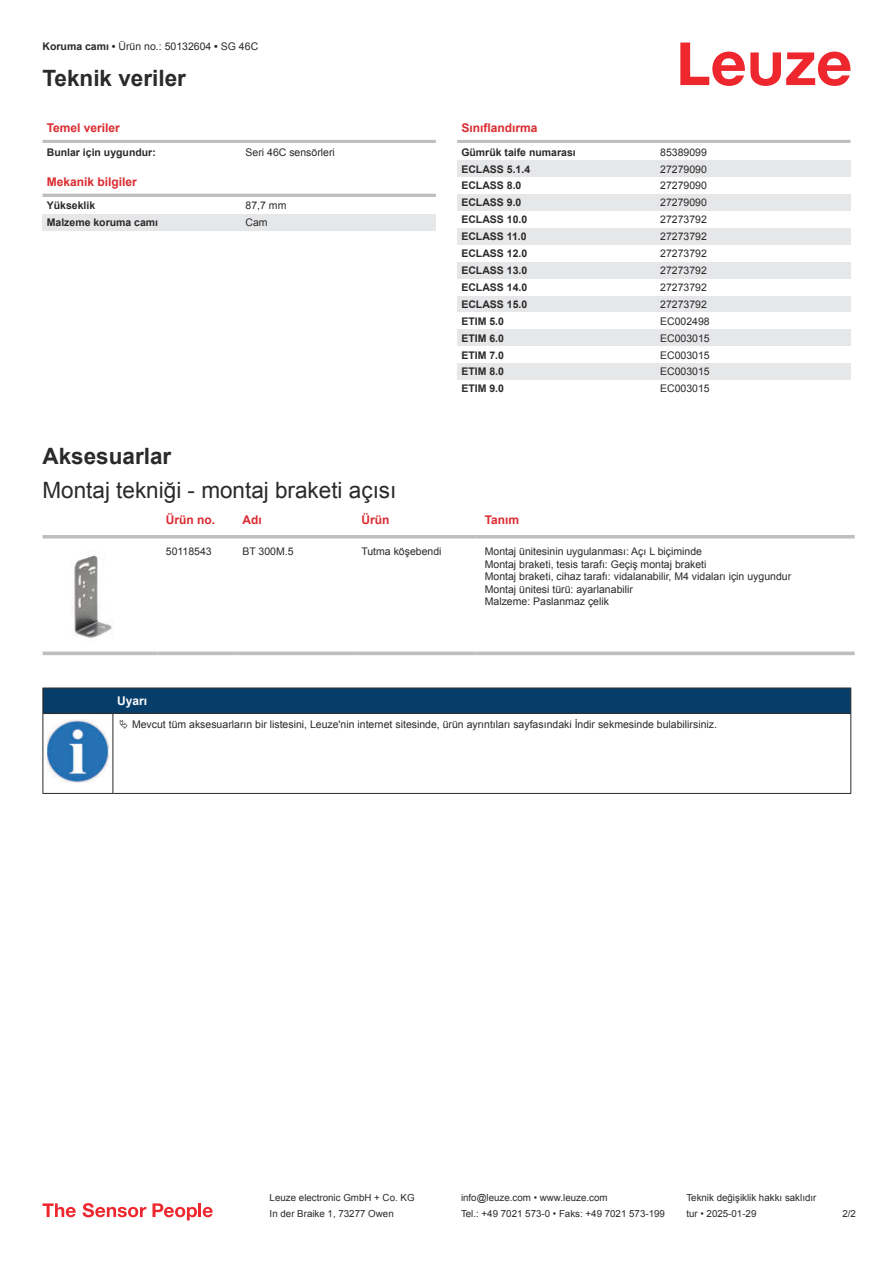
<style>
.page{position:relative;width:893px;height:1263px;background:#fff}
.page>*{position:absolute;margin:0;border:0;box-sizing:border-box;transform-origin:0 0}
.t1{font:22.5px "Arial";color:#2b292a}
.t2{font:700 22.5px "Arial";color:#2b292a}
.t3{font:700 12px "Arial";color:#db2a30}
.t4{font:700 12px "Arial";color:#fff}
.t5{font:10.5px/12.6px "Arial";color:#2b292a}
.t6{font:700 10.5px "Arial";color:#2b292a}
.t7{font:9.75px "Arial";color:#2b292a}
.s1{font-weight:700}
</style>
<div class="page">
<svg style="left:680px;top:43px;width:170px;height:43px"></svg>
<hr style="left:43px;top:140px;width:393px;height:3px;background:#bdbfc1">
<hr style="left:43px;top:194px;width:393px;height:3px;background:#bdbfc1">
<div style="left:43px;top:214px;width:199px;height:17px;background:#e6e7e9"></div>
<div style="left:242px;top:214px;width:194px;height:17px;background:#e6e7e9"></div>
<svg style="left:43px;top:538px;width:812px;height:118px"></svg>
<hr style="left:43px;top:535px;width:114px;height:3px;background:#bdbfc1">
<hr style="left:157px;top:535px;width:77px;height:3px;background:#bdbfc1">
<hr style="left:234px;top:535px;width:119px;height:3px;background:#bdbfc1">
<hr style="left:353px;top:535px;width:123px;height:3px;background:#bdbfc1">
<hr style="left:476px;top:535px;width:379px;height:3px;background:#bdbfc1">
<svg style="left:43px;top:651px;width:114px;height:4px"></svg>
<svg style="left:157px;top:651px;width:77px;height:4px"></svg>
<svg style="left:234px;top:651px;width:119px;height:4px"></svg>
<svg style="left:353px;top:651px;width:123px;height:4px"></svg>
<svg style="left:476px;top:651px;width:379px;height:4px;background:#c6c8c9"></svg>
<img style="left:54px;top:543px;width:75px;height:106px">
<svg style="left:44px;top:714px;width:806px;height:79px"></svg>
<hr style="left:43px;top:713px;width:70px;height:1px;background:#2b292a">
<div style="left:43px;top:688px;width:808px;height:25px;background:#063d69"></div>
<hr style="left:113px;top:713px;width:738px;height:1px;background:#2b292a">
<hr style="left:43px;top:714px;width:1px;height:75px;background:#2b292a">
<hr style="left:113px;top:714px;width:1px;height:75px;background:#2b292a">
<hr style="left:850px;top:714px;width:1px;height:75px;background:#2b292a">
<hr style="left:43px;top:793px;width:70px;height:1px;background:#2b292a">
<hr style="left:113px;top:793px;width:738px;height:1px;background:#2b292a">
<img style="left:47px;top:720px;width:61px;height:63px">
<div style="left:115px;top:714px;width:734px;height:21px;background:#fff"></div>
<hr style="left:457px;top:140px;width:393px;height:3px;background:#bdbfc1">
<div style="left:457px;top:160px;width:200px;height:17px;background:#e6e7e9"></div>
<div style="left:657px;top:160px;width:193px;height:17px;background:#e6e7e9"></div>
<div style="left:457px;top:194px;width:200px;height:17px;background:#e6e7e9"></div>
<div style="left:657px;top:194px;width:193px;height:17px;background:#e6e7e9"></div>
<div style="left:457px;top:228px;width:200px;height:17px;background:#e6e7e9"></div>
<div style="left:657px;top:228px;width:193px;height:17px;background:#e6e7e9"></div>
<div style="left:457px;top:262px;width:200px;height:17px;background:#e6e7e9"></div>
<div style="left:657px;top:262px;width:193px;height:17px;background:#e6e7e9"></div>
<div style="left:457px;top:296px;width:200px;height:16px;background:#e6e7e9"></div>
<div style="left:657px;top:296px;width:193px;height:16px;background:#e6e7e9"></div>
<div style="left:457px;top:329px;width:200px;height:17px;background:#e6e7e9"></div>
<div style="left:657px;top:329px;width:193px;height:17px;background:#e6e7e9"></div>
<div style="left:457px;top:363px;width:200px;height:17px;background:#e6e7e9"></div>
<div style="left:657px;top:363px;width:193px;height:17px;background:#e6e7e9"></div>
<svg style="left:43px;top:1203px;width:33px;height:14px"></svg>
<svg style="left:83px;top:1203px;width:63px;height:14px"></svg>
<svg style="left:153px;top:1203px;width:44px;height:17px"></svg>
<hr style="left:198px;top:1203px;width:3px;height:14px;background:#ed272d">
<svg style="left:203px;top:1207px;width:10px;height:10px"></svg>
<p class="t5" style="left:43px;top:41px;width:217px"><span class="s1">Koruma camı •</span> Ürün no.: 50132604 <span class="s1">•</span> SG 46C</p>
<h1 class="t2" style="left:43px;top:65px;width:145px">Teknik veriler</h1>
<p class="t3" style="left:47px;top:121px;width:75px">Temel veriler</p>
<p class="t6" style="left:47px;top:145px;width:111px">Bunlar için uygundur:</p>
<p class="t5" style="left:246px;top:146px;width:91px">Seri 46C sensörleri</p>
<p class="t3" style="left:47px;top:173px;width:92px">Mekanik bilgiler</p>
<p class="t6" style="left:47px;top:200px;width:50px">Yükseklik</p>
<p class="t5" style="left:246px;top:200px;width:42px">87,7 mm</p>
<p class="t6" style="left:47px;top:215px;width:113px">Malzeme koruma camı</p>
<p class="t5" style="left:246px;top:217px;width:24px">Cam</p>
<p class="t3" style="left:461px;top:120px;width:78px">Sınıflandırma</p>
<p class="t6" style="left:461px;top:145px;width:116px">Gümrük taife numarası</p>
<p class="t5" style="left:660px;top:147px;width:48px">85389099</p>
<p class="t6" style="left:461px;top:163px;width:70px">ECLASS 5.1.4</p>
<p class="t5" style="left:660px;top:164px;width:48px">27279090</p>
<p class="t6" style="left:461px;top:180px;width:62px">ECLASS 8.0</p>
<p class="t5" style="left:660px;top:180px;width:48px">27279090</p>
<p class="t6" style="left:461px;top:197px;width:62px">ECLASS 9.0</p>
<p class="t5" style="left:660px;top:197px;width:48px">27279090</p>
<p class="t6" style="left:461px;top:213px;width:67px">ECLASS 10.0</p>
<p class="t5" style="left:660px;top:214px;width:48px">27273792</p>
<p class="t6" style="left:461px;top:230px;width:67px">ECLASS 11.0</p>
<p class="t5" style="left:660px;top:231px;width:48px">27273792</p>
<p class="t6" style="left:461px;top:247px;width:67px">ECLASS 12.0</p>
<p class="t5" style="left:660px;top:248px;width:48px">27273792</p>
<p class="t6" style="left:461px;top:264px;width:67px">ECLASS 13.0</p>
<p class="t5" style="left:660px;top:265px;width:48px">27273792</p>
<p class="t6" style="left:461px;top:281px;width:67px">ECLASS 14.0</p>
<p class="t5" style="left:660px;top:282px;width:48px">27273792</p>
<p class="t6" style="left:461px;top:298px;width:67px">ECLASS 15.0</p>
<p class="t5" style="left:660px;top:299px;width:48px">27273792</p>
<p class="t6" style="left:461px;top:315px;width:44px">ETIM 5.0</p>
<p class="t5" style="left:660px;top:316px;width:51px">EC002498</p>
<p class="t6" style="left:461px;top:332px;width:44px">ETIM 6.0</p>
<p class="t5" style="left:660px;top:333px;width:51px">EC003015</p>
<p class="t6" style="left:461px;top:349px;width:44px">ETIM 7.0</p>
<p class="t5" style="left:660px;top:349px;width:51px">EC003015</p>
<p class="t6" style="left:461px;top:366px;width:44px">ETIM 8.0</p>
<p class="t5" style="left:660px;top:366px;width:51px">EC003015</p>
<p class="t6" style="left:461px;top:383px;width:44px">ETIM 9.0</p>
<p class="t5" style="left:660px;top:383px;width:51px">EC003015</p>
<h1 class="t2" style="left:43px;top:443px;width:130px">Aksesuarlar</h1>
<h1 class="t1" style="left:43px;top:474px;width:355px">Montaj tekniği - montaj braketi açısı</h1>
<p class="t3" style="left:166px;top:513px;width:51px">Ürün no.</p>
<p class="t3" style="left:242px;top:511px;width:21px">Adı</p>
<p class="t3" style="left:361px;top:513px;width:29px">Ürün</p>
<p class="t3" style="left:485px;top:511px;width:36px">Tanım</p>
<p class="t5" style="left:166px;top:546px;width:47px">50118543</p>
<p class="t5" style="left:242px;top:546px;width:53px">BT 300M.5</p>
<p class="t5" style="left:361px;top:545px;width:82px">Tutma köşebendi</p>
<p class="t5" style="left:485px;top:545px;width:308px">Montaj ünitesinin uygulanması: Açı L biçiminde<br>Montaj braketi, tesis tarafı: Geçiş montaj braketi<br>Montaj braketi, cihaz tarafı: vidalanabilir, M4 vidaları için uygundur Montaj ünitesi türü: ayarlanabilir<br>Malzeme: Paslanmaz çelik</p>
<p class="t4" style="left:117px;top:692px;width:32px">Uyarı</p>
<p class="t5" style="left:132px;top:718px;width:586px">Mevcut tüm aksesuarların bir listesini, Leuze'nin internet sitesinde, ürün ayrıntıları sayfasındaki İndir sekmesinde bulabilirsiniz.</p>
<p class="t7" style="left:270px;top:1194px;width:146px">Leuze electronic GmbH + Co. KG</p>
<p class="t7" style="left:461px;top:1194px;width:148px">info@leuze.com • www.leuze.com</p>
<p class="t7" style="left:686px;top:1191px;width:132px">Teknik değişiklik hakkı saklıdır</p>
<p class="t7" style="left:270px;top:1210px;width:126px">In der Braike 1, 73277 Owen</p>
<p class="t7" style="left:461px;top:1210px;width:205px">Tel.: +49 7021 573-0 • Faks: +49 7021 573-199</p>
<p class="t7" style="left:686px;top:1210px;width:72px">tur • 2025-01-29</p>
<p class="t7" style="left:842px;top:1210px;width:15px">2 /2</p>
</div>
